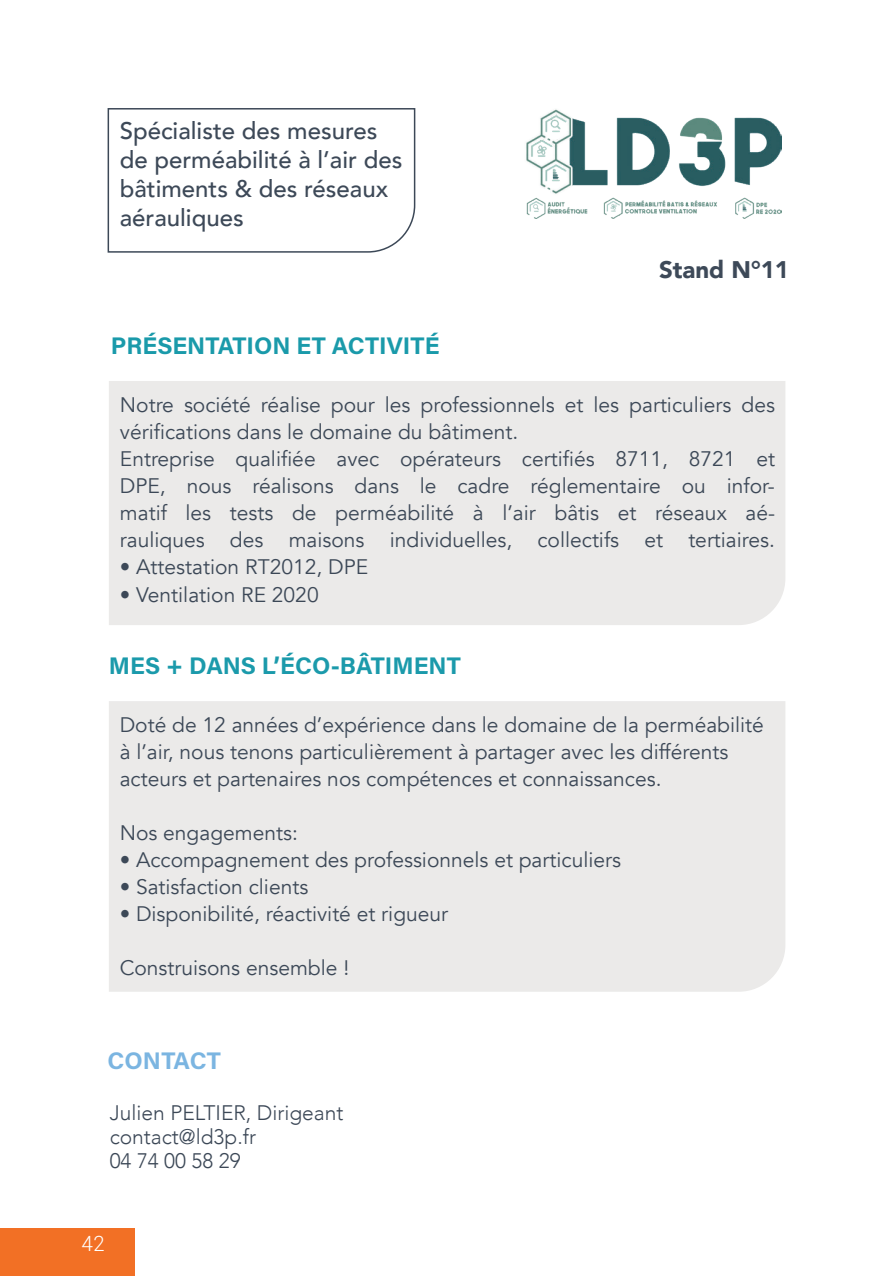
<style>
.page{position:relative;width:893px;height:1276px;background:#fff}
.page>*{position:absolute;margin:0;border:0;box-sizing:border-box;transform-origin:0 0}
.t1{font:500 24px/28.8px "Avenir";color:#3d4958}
.t2{font:24px "Acumin Variable Concept";letter-spacing:.045em;color:#1a9aaa}
.t3{font:24px "Acumin Variable Concept";letter-spacing:.035em;color:#1b9aab}
.t4{font:900 24px "Avenir";color:#3d4958}
.t5{font:24px "Acumin Variable Concept";letter-spacing:.03em;color:#7bb5e1}
.t6{font:21px/27px "Avenir";color:#3c4857}
.t7{font:300 21px/24px "Avenir";color:#3c4857}
.t8{font:300 21px "Roboto";color:#fff}
</style>
<div class="page">
<svg style="left:107px;top:108px;width:309px;height:145px"></svg>
<div style="left:109px;top:381px;width:676px;height:244px;background:#ebeae9"></div>
<div style="left:109px;top:701px;width:676px;height:290px;background:#ebeae9"></div>
<div style="left:0;top:1228px;width:134px;height:48px;background:#f27025"></div>
<img style="left:526px;top:109px;width:255px;height:110px">
<p class="t1" style="left:120px;top:115px;width:284px">Spécialiste des mesures de perméabilité à l’air des bâtiments &amp; des réseaux aérauliques</p>
<p class="t2" style="left:111px;top:329px;width:329px">PRÉSENTATION ET ACTIVITÉ</p>
<p class="t4" style="left:659px;top:249px;width:132px">Stand N°11</p>
<p class="t6" style="left:120px;top:392px;width:657px">Notre société réalise pour les professionnels et les particuliers des vérifications dans le domaine du bâtiment.<br>Entreprise qualifiée avec opérateurs certifiés 8711, 8721 et DPE, nous réalisons dans le cadre réglementaire ou infor&shy;matif les tests de perméabilité à l’air bâtis et réseaux aé&shy;rauliques des maisons individuelles, collectifs et tertiaires.</p>
<p class="t6" style="left:120px;top:554px;width:250px">• Attestation RT2012, DPE</p>
<p class="t6" style="left:120px;top:581px;width:200px">• Ventilation RE 2020</p>
<p class="t3" style="left:109px;top:649px;width:352px">MES + DANS L’ÉCO-BÂTIMENT</p>
<p class="t6" style="left:120px;top:711px;width:646px">Doté de 12 années d’expérience dans le domaine de la perméabilité à l’air, nous tenons particulièrement à partager avec les différents acteurs et partenaires nos compétences et connaissances.</p>
<p class="t6" style="left:120px;top:819px;width:180px">Nos engagements:</p>
<p class="t6" style="left:120px;top:846px;width:503px">• Accompagnement des professionnels et particuliers</p>
<p class="t6" style="left:120px;top:873px;width:190px">• Satisfaction clients</p>
<p class="t6" style="left:120px;top:900px;width:330px">• Disponibilité, réactivité et rigueur</p>
<p class="t6" style="left:120px;top:954px;width:231px">Construisons ensemble !</p>
<p class="t5" style="left:108px;top:1044px;width:114px">CONTACT</p>
<p class="t7" style="left:110px;top:1101px;width:235px">Julien PELTIER, Dirigeant contact@ld3p.fr<br>04 74 00 58 29</p>
<p class="t8" style="left:82px;top:1228px;width:25px">42</p>
</div>
